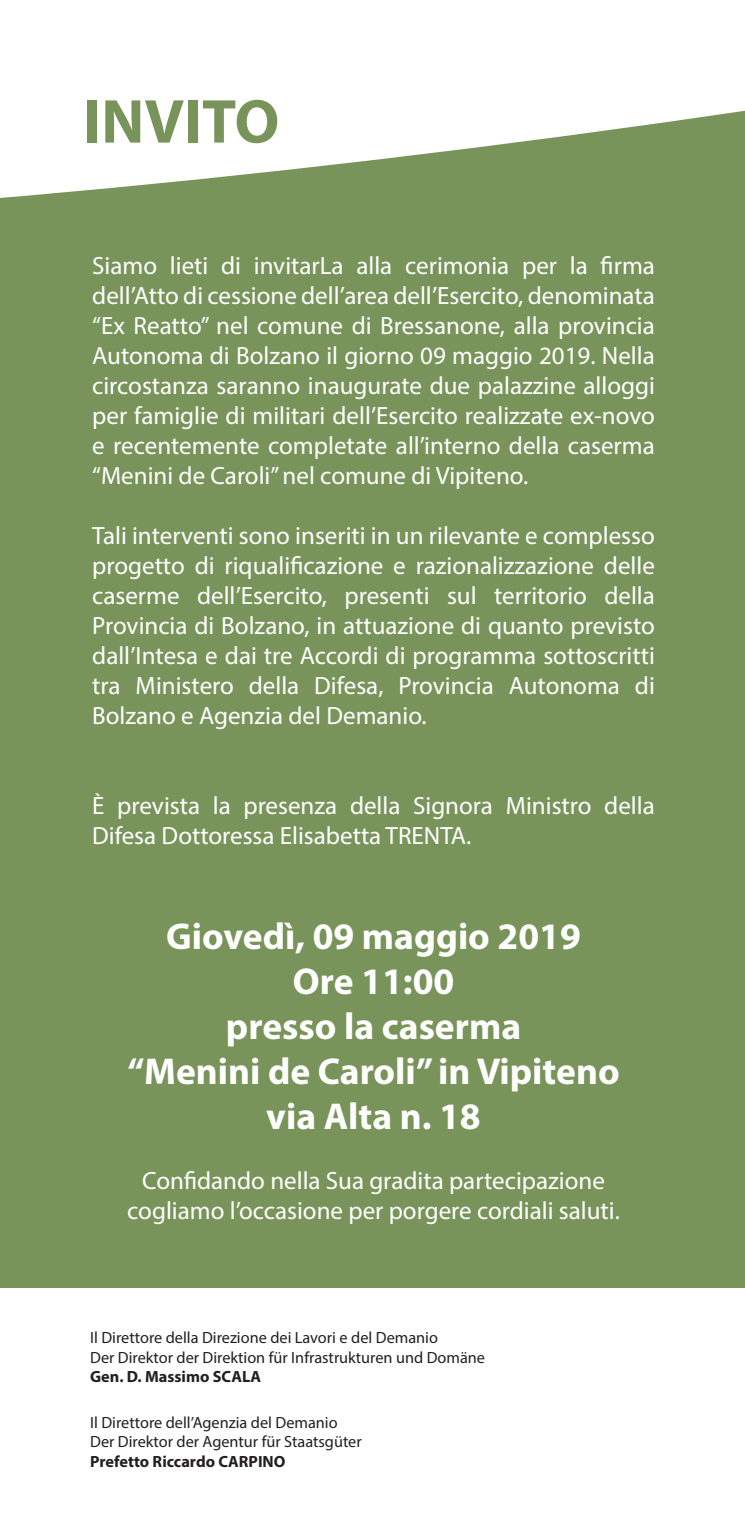
<style>
.page{position:relative;width:745px;height:1524px;background:#fff}
.page>*{position:absolute;margin:0;border:0;box-sizing:border-box;transform-origin:0 0}
.t1{font:700 62.5px "Myriad Pro";color:#78945a}
.t2{font:700 37.5px/45px "Myriad Pro";color:#fff;text-align:center}
.t3{font:25px/30px "Myriad Pro";color:#fff;text-align:justify}
.t4{font:16.25px "Myriad Pro";color:#231f20}
.t5{font:700 16.25px "Myriad Pro";color:#231f20}
</style>
<div class="page">
<div style="left:0;top:26px;width:744px;height:1262px;background:#78945a"></div>
<svg style="left:0;top:26px;width:744px;height:172px;fill:#fff"></svg>
<p class="t1" style="left:83px;top:81px;width:197px">INVITO</p>
<p class="t3" style="left:92px;top:250px;width:564px">Siamo lieti di invitarLa alla cerimonia per la firma dell’Atto di cessione dell’area dell’Esercito, denominata “Ex Reatto” nel comune di Bressanone, alla provincia Autonoma di Bolzano il giorno 09 maggio 2019. Nella circostanza saranno inaugurate due palazzine alloggi per famiglie di militari dell’Esercito realizzate ex-novo e recentemente completate all’interno della caserma “Menini de Caroli” nel comune di Vipiteno.</p>
<p class="t3" style="left:92px;top:520px;width:564px">Tali interventi sono inseriti in un rilevante e complesso progetto di riqualificazione e razionalizzazione delle caserme dell’Esercito, presenti sul territorio della Provincia di Bolzano, in attuazione di quanto previsto dall’Intesa e dai tre Accordi di programma sottoscritti tra Ministero della Difesa, Provincia Autonoma di Bolzano e Agenzia del Demanio.</p>
<p class="t3" style="left:92px;top:790px;width:563px">È prevista la presenza della Signora Ministro della<br>Difesa Dottoressa Elisabetta TRENTA.</p>
<p class="t2" style="left:166px;top:912px;width:416px">Giovedì, 09 maggio 2019</p>
<p class="t2" style="left:292px;top:957px;width:163px">Ore 11:00</p>
<p class="t2" style="left:127px;top:1002px;width:493px">presso la caserma<br>“Menini de Caroli” in Vipiteno</p>
<p class="t2" style="left:266px;top:1092px;width:216px">via Alta n. 18</p>
<p class="t3" style="left:127px;top:1165px;width:493px;text-align:center">Confidando nella Sua gradita partecipazione cogliamo l’occasione per porgere cordiali saluti.</p>
<p class="t4" style="left:90px;top:1327px;width:349px">Il Direttore della Direzione dei Lavori e del Demanio</p>
<p class="t4" style="left:90px;top:1347px;width:396px">Der Direktor der Direktion für Infrastrukturen und Domäne</p>
<p class="t5" style="left:90px;top:1366px;width:172px">Gen. D. Massimo SCALA</p>
<p class="t4" style="left:90px;top:1412px;width:249px">Il Direttore dell’Agenzia del Demanio</p>
<p class="t4" style="left:90px;top:1431px;width:273px">Der Direktor der Agentur für Staatsgüter</p>
<p class="t5" style="left:90px;top:1450px;width:197px">Prefetto Riccardo CARPINO</p>
</div>
